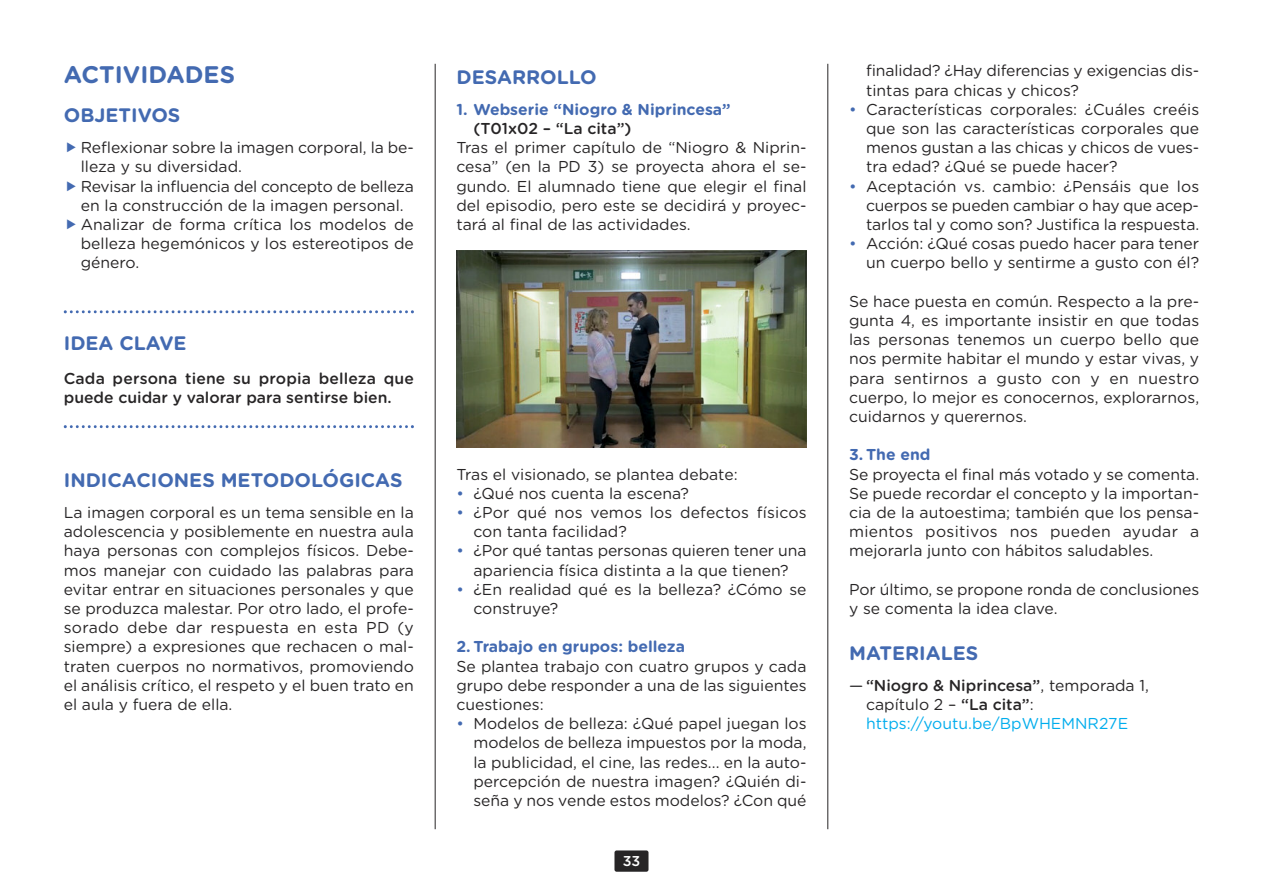
<style>
.page{position:relative;width:1263px;height:893px;background:#fff}
.page>*{position:absolute;margin:0;border:0;box-sizing:border-box;transform-origin:0 0}
.t1{font:700 24px "Gotham Rounded";color:#436ab1}
.t2{font:700 19.5px "Gotham Rounded";color:#436ab1}
.t3{font:15.75px/19.2px "Gotham Rounded";color:#272526;text-align:justify}
.t4{font:500 15.75px/19.2px "Gotham Rounded";color:#272526}
.t5{font:15.75px/19.2px "Gotham Rounded";color:#00aded}
.t6{font:700 15.75px "Gotham Rounded";color:#436ab1}
.t7{font:500 14.25px "Gotham Rounded";color:#fff}
.s1{color:#436ab1}
.s2{color:#272526}
.s3{font-weight:500;color:#272526}
</style>
<div class="page">
<div style="left:614px;top:850px;width:34px;height:22px;background:#272526;border-radius:2px"></div>
<hr style="left:435px;top:64px;width:1px;height:765px;background:#272526">
<hr style="left:827px;top:64px;width:1px;height:765px;background:#272526">
<svg style="left:64px;top:310px;width:350px;height:3px"></svg>
<svg style="left:64px;top:425px;width:350px;height:3px"></svg>
<img style="left:456px;top:251px;width:350px;height:197px">
<h1 class="t1" style="left:64px;top:66px;width:173px">ACTIVIDADES</h1>
<p class="t2" style="left:64px;top:109px;width:118px">OBJETIVOS</p>
<p class="t3" style="left:81px;top:139px;width:335px;text-align:left">Reflexionar sobre la imagen corporal, la be&shy;lleza y su diversidad.<br>Revisar la influencia del concepto de belleza en la construcción de la imagen personal.<br>Analizar de forma crítica los modelos de belleza hegemónicos y los estereotipos de género.</p>
<p class="t2" style="left:64px;top:336px;width:124px">IDEA CLAVE</p>
<p class="t4" style="left:64px;top:370px;width:352px">Cada persona tiene su propia belleza que puede cuidar y valorar para sentirse bien.</p>
<p class="t2" style="left:64px;top:473px;width:340px">INDICACIONES METODOLÓGICAS</p>
<p class="t3" style="left:64px;top:504px;width:352px">La imagen corporal es un tema sensible en la adolescencia y posiblemente en nuestra aula haya personas con complejos físicos. Debe&shy;mos manejar con cuidado las palabras para evitar entrar en situaciones personales y que se produzca malestar. Por otro lado, el profe&shy;sorado debe dar respuesta en esta PD (y siempre) a expresiones que rechacen o mal&shy;traten cuerpos no normativos, promoviendo el análisis crítico, el respeto y el buen trato en el aula y fuera de ella.</p>
<p class="t2" style="left:456px;top:70px;width:142px">DESARROLLO</p>
<p class="t6" style="left:456px;top:104px;width:276px">1. Webserie “Niogro &amp; Niprincesa”</p>
<p class="t4" style="left:473px;top:120px;width:160px">(T01x02 – “La cita”)</p>
<p class="t3" style="left:456px;top:139px;width:352px">Tras el primer capítulo de “Niogro &amp; Niprin&shy;cesa” (en la PD 3) se proyecta ahora el se&shy;gundo. El alumnado tiene que elegir el final del episodio, pero este se decidirá y proyec&shy;tará al final de las actividades.</p>
<p class="t3" style="left:456px;top:466px;width:283px">Tras el visionado, se plantea debate:</p>
<p class="t3" style="left:456px;top:485px;width:234px"><span class="s1">•</span> ¿Qué nos cuenta la escena?</p>
<p class="t3" style="left:473px;top:504px;width:335px;text-indent:-17px"><span class="s1">•</span> ¿Por qué nos vemos los defectos físicos con tanta facilidad?</p>
<p class="t3" style="left:456px;top:543px;width:352px;text-align:center"><span class="s1">•</span> ¿Por qué tantas personas quieren tener una apariencia física distinta a la que tienen?</p>
<p class="t3" style="left:473px;top:581px;width:335px;text-indent:-17px"><span class="s1">•</span> ¿En realidad qué es la belleza? ¿Cómo se construye?</p>
<p class="t6" style="left:456px;top:641px;width:230px">2. Trabajo en grupos: belleza</p>
<p class="t3" style="left:456px;top:658px;width:352px">Se plantea trabajo con cuatro grupos y cada grupo debe responder a una de las siguientes cuestiones:</p>
<p class="t3" style="left:473px;top:715px;width:335px;text-indent:-17px"><span class="s1">•</span> Modelos de belleza: ¿Qué papel juegan los modelos de belleza impuestos por la moda, la publicidad, el cine, las redes... en la auto&shy;percepción de nuestra imagen? ¿Quién di&shy;seña y nos vende estos modelos? ¿Con qué</p>
<p class="t7" style="left:623px;top:856px;width:19px">33</p>
<p class="t3" style="left:866px;top:63px;width:335px">finalidad? ¿Hay diferencias y exigencias dis&shy;tintas para chicas y chicos?</p>
<p class="t3" style="left:866px;top:101px;width:335px;text-indent:-17px"><span class="s1">•</span> Características corporales: ¿Cuáles creéis que son las características corporales que menos gustan a las chicas y chicos de vues&shy;tra edad? ¿Qué se puede hacer?</p>
<p class="t3" style="left:866px;top:178px;width:335px;text-indent:-17px"><span class="s1">•</span> Aceptación vs. cambio: ¿Pensáis que los cuerpos se pueden cambiar o hay que acep&shy;tarlos tal y como son? Justifica la respuesta.</p>
<p class="t3" style="left:849px;top:235px;width:352px;text-align:right"><span class="s1">•</span> Acción: ¿Qué cosas puedo hacer para tener un cuerpo bello y sentirme a gusto con él?</p>
<p class="t3" style="left:849px;top:293px;width:352px">Se hace puesta en común. Respecto a la pre&shy;gunta 4, es importante insistir en que todas las personas tenemos un cuerpo bello que nos permite habitar el mundo y estar vivas, y para sentirnos a gusto con y en nuestro cuerpo, lo mejor es conocernos, explorarnos, cuidarnos y querernos.</p>
<p class="t6" style="left:849px;top:449px;width:83px">3. The end</p>
<p class="t3" style="left:849px;top:466px;width:352px">Se proyecta el final más votado y se comenta.<br>Se puede recordar el concepto y la importan&shy;cia de la autoestima; también que los pensa&shy;mientos positivos nos pueden ayudar a mejorarla junto con hábitos saludables.</p>
<p class="t3" style="left:849px;top:581px;width:352px">Por último, se propone ronda de conclusiones y se comenta la idea clave.</p>
<p class="t2" style="left:849px;top:646px;width:131px">MATERIALES</p>
<p class="t5" style="left:866px;top:677px;width:284px;text-indent:-17px"><span class="s2">—</span> <span class="s3">“Niogro &amp; Niprincesa”</span><span class="s2">, temporada 1, capítulo 2 –</span> <span class="s3">“La cita”</span><span class="s2">: </span>https://youtu.be/BpWHEMNR27E</p>
</div>
